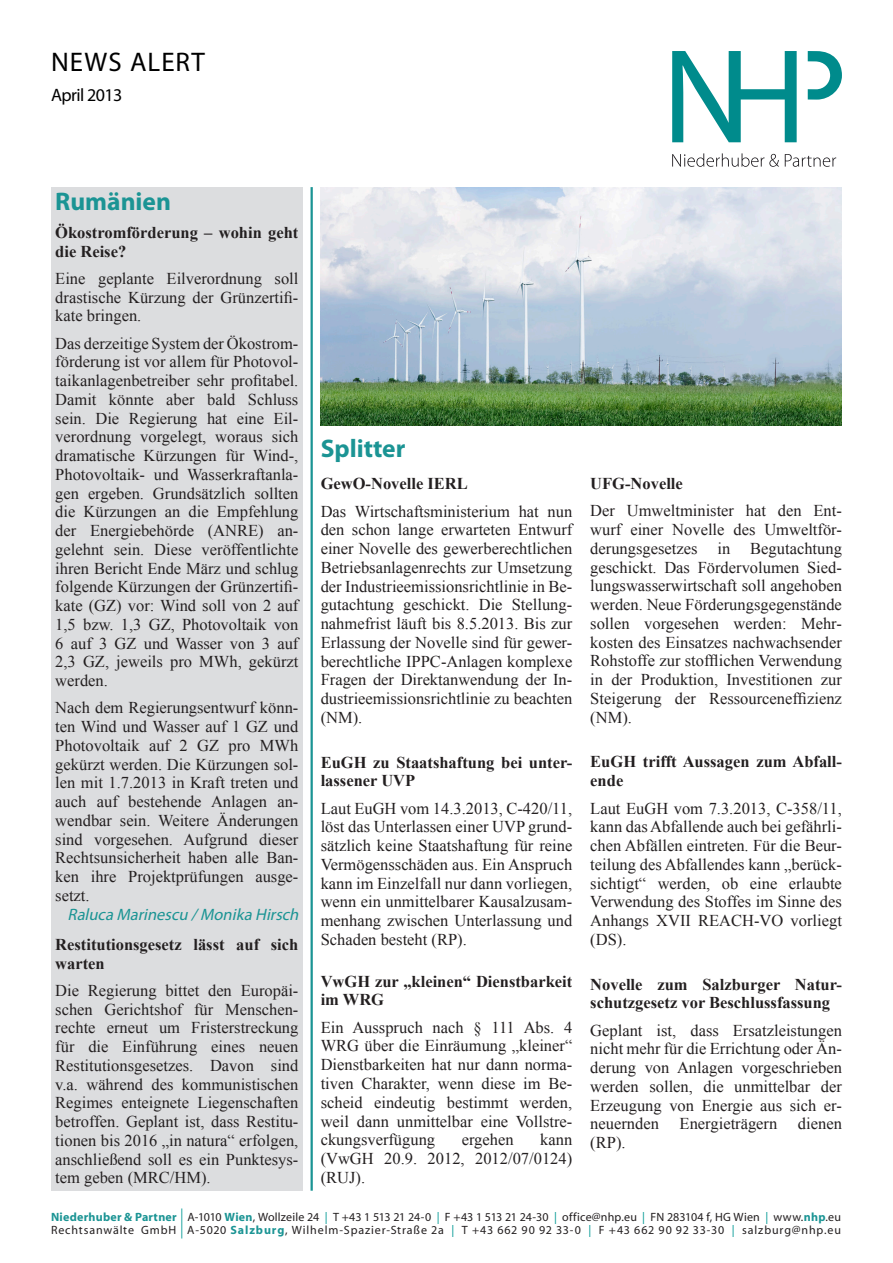
<style>
.page{position:relative;width:893px;height:1263px;background:#fff}
.page>*{position:absolute;margin:0;border:0;box-sizing:border-box;transform-origin:0 0}
.t1{font:30px "Myriad";color:#009894;scale:.4 1}
.t2{font:27px "Myriad Pro";letter-spacing:.035em;color:#000}
.Land{font:700 25.5px "Myriad Pro";color:#1b9494}
.t3{font:18px "Myriad Pro";letter-spacing:-.03em;color:#000}
.Text{font:16.5px/18.8px "Times New Roman";color:#231f20;text-align:justify}
.Einleitung{font:700 16.5px/18.8px "Times New Roman";color:#231f20}
.ansprechpartner{font:italic 16.5px "Myriad Pro";color:#1b9494}
.t4{font:12px "Myriad";letter-spacing:.01em;color:#231f20}
.t5{font:12px "Myriad";letter-spacing:.075em;color:#231f20}
.t6{font:12px "Myriad";letter-spacing:.055em;color:#231f20}
.s1{font-weight:700;color:#1b9494}
.s2{color:#009894}
</style>
<div class="page">
<hr style="left:311px;top:187px;width:2px;height:1004px;background:#1b9494">
<div style="left:51px;top:187px;width:252px;height:1004px;background:#dcdddf"></div>
<img style="left:321px;top:187px;width:521px;height:238px">
<svg style="left:808px;top:51px;width:34px;height:49px"></svg>
<svg style="left:672px;top:51px;width:125px;height:91px"></svg>
<svg style="left:672px;top:153px;width:107px;height:14px"></svg>
<svg style="left:785px;top:154px;width:51px;height:13px"></svg>
<p class="t2" style="left:51px;top:46px;width:155px">NEWS ALERT</p>
<p class="t3" style="left:51px;top:84px;width:73px">April 2013</p>
<p class="Land" style="left:55px;top:185px;width:117px">Rumänien</p>
<p class="Einleitung" style="left:55px;top:222px;width:245px">Ökostromförderung – wohin geht die Reise?</p>
<p class="Text" style="left:55px;top:269px;width:245px">Eine geplante Eilverordnung soll drastische Kürzung der Grünzertifi&shy;kate bringen.</p>
<p class="Text" style="left:55px;top:333px;width:245px">Das derzeitige System der Ökostrom&shy;förderung ist vor allem für Photovol&shy;taikanlagenbetreiber sehr profitabel.<br>Damit könnte aber bald Schluss sein. Die Regierung hat eine Eil&shy;verordnung vorgelegt, woraus sich dramatische Kürzungen für Wind-, Photovoltaik- und Wasserkraftanla&shy;gen ergeben. Grundsätzlich sollten die Kürzungen an die Empfehlung der Energiebehörde (ANRE) an&shy;gelehnt sein. Diese veröffentlichte ihren Bericht Ende März und schlug folgende Kürzungen der Grünzertifi&shy;kate (GZ) vor: Wind soll von 2 auf 1,5 bzw. 1,3 GZ, Photovoltaik von 6 auf 3 GZ und Wasser von 3 auf 2,3 GZ, jeweils pro MWh, gekürzt werden.</p>
<p class="Text" style="left:55px;top:698px;width:245px">Nach dem Regierungsentwurf könn&shy;ten Wind und Wasser auf 1 GZ und Photovoltaik auf 2 GZ pro MWh gekürzt werden. Die Kürzungen sol&shy;len mit 1.7.2013 in Kraft treten und auch auf bestehende Anlagen an&shy;wendbar sein. Weitere Änderungen sind vorgesehen. Aufgrund dieser Rechtsunsicherheit haben alle Ban&shy;ken ihre Projektprüfungen ausge&shy;setzt.</p>
<p class="Einleitung" style="left:55px;top:934px;width:245px">Restitutionsgesetz lässt auf sich warten</p>
<p class="Text" style="left:55px;top:981px;width:245px">Die Regierung bittet den Europäi&shy;schen Gerichtshof für Menschen&shy;rechte erneut um Fristerstreckung für die Einführung eines neuen Restitutionsgesetzes. Davon sind v.a. während des kommunistischen Regimes enteignete Liegenschaften betroffen. Geplant ist, dass Restitu&shy;tionen bis 2016 „in natura“ erfolgen, anschließend soll es ein Punktesys&shy;tem geben (MRC/HM).</p>
<p class="ansprechpartner" style="left:68px;top:904px;width:237px">Raluca Marinescu /Monika Hirsch</p>
<p class="Land" style="left:321px;top:432px;width:86px">Splitter</p>
<p class="Einleitung" style="left:321px;top:474px;width:149px">GewO-Novelle IERL</p>
<p class="Text" style="left:321px;top:501px;width:253px">Das Wirtschaftsministerium hat nun den schon lange erwarteten Entwurf einer Novelle des gewerberechtlichen Betriebsanlagenrechts zur Umsetzung der Industrieemissionsrichtlinie in Be&shy;gutachtung geschickt. Die Stellung&shy;nahmefrist läuft bis 8.5.2013. Bis zur Erlassung der Novelle sind für gewer&shy;berechtliche IPPC-Anlagen komplexe Fragen der Direktanwendung der In&shy;dustrieemissionsrichtlinie zu beachten (NM).</p>
<p class="Einleitung" style="left:321px;top:752px;width:253px">EuGH zu Staatshaftung bei unter&shy;lassener UVP</p>
<p class="Text" style="left:321px;top:798px;width:253px">Laut EuGH vom 14.3.2013, C-420/11, löst das Unterlassen einer UVP grund&shy;sätzlich keine Staatshaftung für reine Vermögensschäden aus. Ein Anspruch kann im Einzelfall nur dann vorliegen, wenn ein unmittelbarer Kausalzusam&shy;menhang zwischen Unterlassung und Schaden besteht (RP).</p>
<p class="Einleitung" style="left:321px;top:971px;width:253px">VwGH zur „kleinen“ Dienstbarkeit im WRG</p>
<p class="Text" style="left:321px;top:1017px;width:253px">Ein Ausspruch nach § 111 Abs. 4<br>WRG über die Einräumung „kleiner“ Dienstbarkeiten hat nur dann norma&shy;tiven Charakter, wenn diese im Be&shy;scheid eindeutig bestimmt werden, weil dann unmittelbar eine Vollstre&shy;ckungsverfügung</p>
<p class="Text" style="left:321px;top:1130px;width:253px;text-indent:220px">kann (VwGH 20.9. 2012, 2012/07/0124) (RUJ).</p>
<p class="Text" style="left:462px;top:1130px;width:53px">ergehen</p>
<p class="Einleitung" style="left:590px;top:474px;width:94px">UFG-Novelle</p>
<p class="Text" style="left:590px;top:501px;width:253px">Der Umweltminister hat den Ent&shy;wurf einer Novelle des Umweltför&shy;derungsgesetzes in Begutachtung geschickt. Das Fördervolumen Sied&shy;lungswasserwirtschaft soll angehoben werden. Neue Förderungsgegenstände sollen vorgesehen werden: Mehr&shy;kosten des Einsatzes nachwachsender Rohstoffe zur stofflichen Verwendung in der Produktion, Investitionen zur Steigerung der Ressourceneffizienz (NM).</p>
<p class="Einleitung" style="left:590px;top:752px;width:253px">EuGH trifft Aussagen zum Abfall&shy;ende</p>
<p class="Text" style="left:590px;top:798px;width:253px">Laut EuGH vom 7.3.2013, C-358/11, kann das Abfallende auch bei gefährli&shy;chen Abfällen eintreten. Für die Beur&shy;teilung des Abfallendes kann „berück&shy;sichtigt“ werden, ob eine erlaubte Verwendung des Stoffes im Sinne des Anhangs XVII REACH-VO vorliegt (DS).</p>
<p class="Einleitung" style="left:590px;top:974px;width:253px">Novelle zum Salzburger Natur&shy;schutzgesetz vor Beschlussfassung</p>
<p class="Text" style="left:590px;top:1020px;width:253px">Geplant ist, dass Ersatzleistungen nicht mehr für die Errichtung oder Än&shy;derung von Anlagen vorgeschrieben werden sollen, die unmittelbar der Erzeugung von Energie aus sich er&shy;neuernden Energieträgern dienen (RP).</p>
<p class="t1" style="left:180px;top:1206px;width:9px">|</p>
<p class="t4" style="left:51px;top:1211px;width:791px"><span class="s1">Niederhuber &amp; Partner</span> A-1010 <span class="s1">Wien</span>, Wollzeile 24 <span class="s2">|</span> T +43 1 513 21 24-0 <span class="s2">|</span> F +43 1 513 21 24-30 <span class="s2">|</span> office@nhp.eu <span class="s2">|</span> FN 283104 f, HG Wien <span class="s2">|</span> www.<span class="s1">nhp</span>.eu</p>
<p class="t6" style="left:51px;top:1224px;width:127px">Rechtsanwälte GmbH</p>
<p class="t5" style="left:187px;top:1224px;width:655px">A-5020 <span class="s1">Salzburg</span>, Wilhelm-Spazier-Straße 2a <span class="s2">|</span> T +43 662 90 92 33-0 <span class="s2">|</span> F +43 662 90 92 33-30 <span class="s2">|</span> salzburg@nhp.eu</p>
</div>
